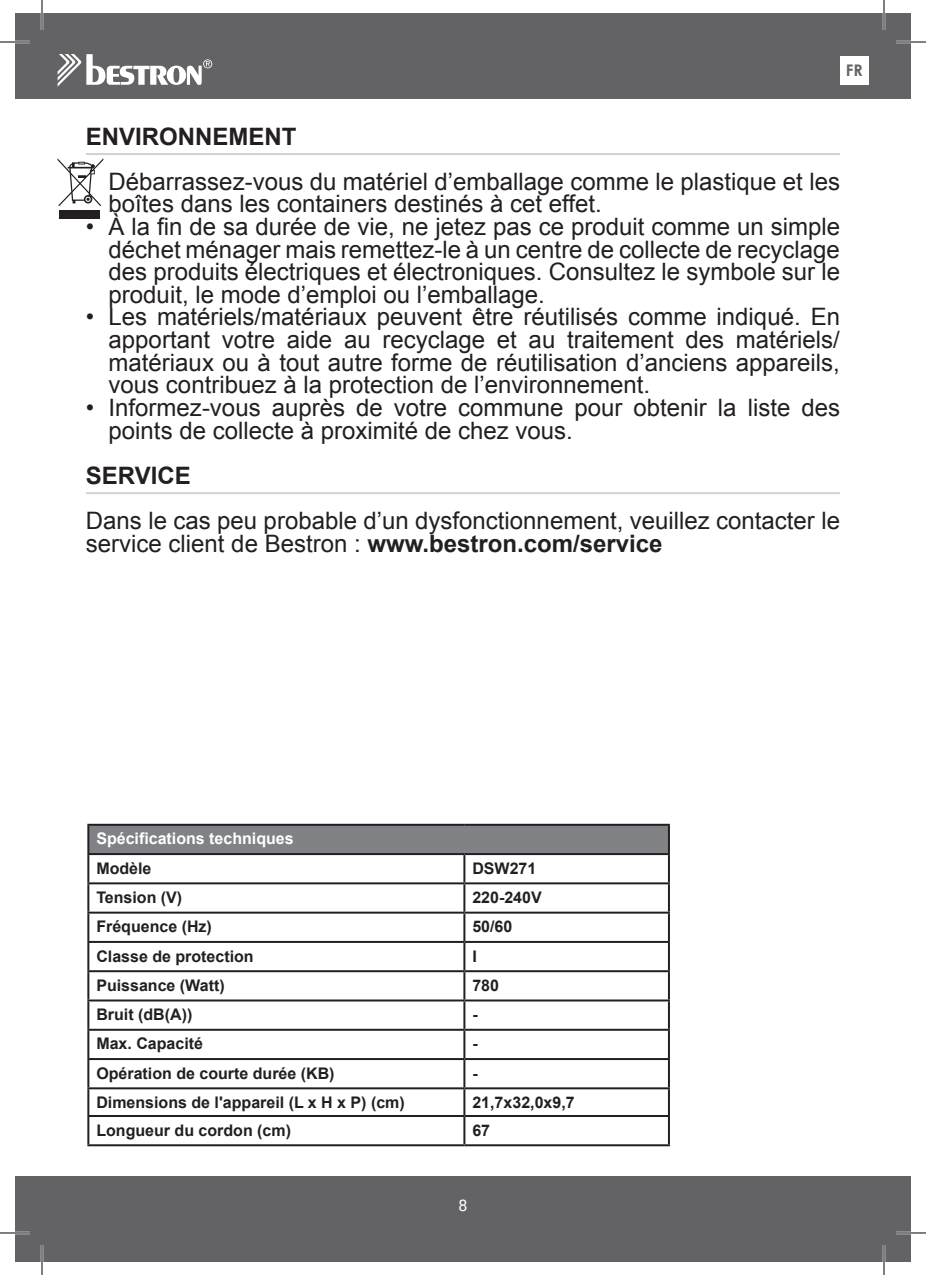
<style>
.page{position:relative;width:926px;height:1275px;background:#fff}
.page>*{position:absolute;margin:0;border:0;box-sizing:border-box;transform-origin:0 0}
.t1{font:24px/22.6px "Arial";color:#231f20}
.t2{font:700 24px "Arial";color:#231f20}
.t3{font:700 16px "Arial";color:#231f20}
.t4{font:700 16px "Arial";color:#fff}
.t5{font:700 16px "Century Gothic";color:#636366}
.t6{font:16px "Roboto";color:#fff}
.s1{font-weight:700}
</style>
<div class="page">
<div style="left:15px;top:14px;width:896px;height:85px;background:#636366"></div>
<div style="left:15px;top:1176px;width:896px;height:85px;background:#636366"></div>
<svg style="left:58px;top:54px;width:154px;height:32px"></svg>
<div style="left:840px;top:56px;width:28px;height:29px;background:#fff"></div>
<hr style="left:86px;top:153px;width:754px;height:2px;background:#d1d2d4">
<hr style="left:86px;top:492px;width:754px;height:2px;background:#d1d2d4">
<div style="left:88px;top:825px;width:581px;height:29px;background:#808285"></div>
<hr style="left:87px;top:824px;width:377px;height:2px;background:#231f20">
<hr style="left:87px;top:826px;width:2px;height:27px;background:#231f20">
<hr style="left:464px;top:824px;width:206px;height:2px;background:#231f20">
<hr style="left:668px;top:826px;width:2px;height:27px;background:#231f20">
<hr style="left:87px;top:853px;width:377px;height:2px;background:#231f20">
<hr style="left:87px;top:855px;width:2px;height:27px;background:#231f20">
<hr style="left:464px;top:853px;width:206px;height:2px;background:#231f20">
<hr style="left:463px;top:855px;width:2px;height:27px;background:#231f20">
<hr style="left:668px;top:855px;width:2px;height:27px;background:#231f20">
<hr style="left:87px;top:882px;width:377px;height:2px;background:#231f20">
<hr style="left:87px;top:884px;width:2px;height:27px;background:#231f20">
<hr style="left:464px;top:882px;width:206px;height:2px;background:#231f20">
<hr style="left:463px;top:884px;width:2px;height:27px;background:#231f20">
<hr style="left:668px;top:884px;width:2px;height:27px;background:#231f20">
<hr style="left:87px;top:911px;width:377px;height:2px;background:#231f20">
<hr style="left:87px;top:913px;width:2px;height:28px;background:#231f20">
<hr style="left:464px;top:911px;width:206px;height:2px;background:#231f20">
<hr style="left:463px;top:913px;width:2px;height:28px;background:#231f20">
<hr style="left:668px;top:913px;width:2px;height:28px;background:#231f20">
<hr style="left:87px;top:941px;width:377px;height:2px;background:#231f20">
<hr style="left:87px;top:943px;width:2px;height:27px;background:#231f20">
<hr style="left:464px;top:941px;width:206px;height:2px;background:#231f20">
<hr style="left:463px;top:943px;width:2px;height:27px;background:#231f20">
<hr style="left:668px;top:943px;width:2px;height:27px;background:#231f20">
<hr style="left:87px;top:970px;width:377px;height:2px;background:#231f20">
<hr style="left:87px;top:972px;width:2px;height:27px;background:#231f20">
<hr style="left:464px;top:970px;width:206px;height:2px;background:#231f20">
<hr style="left:463px;top:972px;width:2px;height:27px;background:#231f20">
<hr style="left:668px;top:972px;width:2px;height:27px;background:#231f20">
<hr style="left:87px;top:999px;width:377px;height:2px;background:#231f20">
<hr style="left:87px;top:1001px;width:2px;height:27px;background:#231f20">
<hr style="left:464px;top:999px;width:206px;height:2px;background:#231f20">
<hr style="left:463px;top:1001px;width:2px;height:27px;background:#231f20">
<hr style="left:668px;top:1001px;width:2px;height:27px;background:#231f20">
<hr style="left:87px;top:1028px;width:377px;height:2px;background:#231f20">
<hr style="left:87px;top:1030px;width:2px;height:28px;background:#231f20">
<hr style="left:464px;top:1028px;width:206px;height:2px;background:#231f20">
<hr style="left:463px;top:1030px;width:2px;height:28px;background:#231f20">
<hr style="left:668px;top:1030px;width:2px;height:28px;background:#231f20">
<hr style="left:87px;top:1058px;width:377px;height:2px;background:#231f20">
<hr style="left:87px;top:1060px;width:2px;height:27px;background:#231f20">
<hr style="left:464px;top:1058px;width:206px;height:2px;background:#231f20">
<hr style="left:463px;top:1060px;width:2px;height:27px;background:#231f20">
<hr style="left:668px;top:1060px;width:2px;height:27px;background:#231f20">
<hr style="left:87px;top:1087px;width:377px;height:2px;background:#231f20">
<hr style="left:87px;top:1089px;width:2px;height:26px;background:#231f20">
<hr style="left:464px;top:1087px;width:206px;height:2px;background:#231f20">
<hr style="left:463px;top:1089px;width:2px;height:26px;background:#231f20">
<hr style="left:668px;top:1089px;width:2px;height:26px;background:#231f20">
<hr style="left:87px;top:1115px;width:377px;height:2px;background:#231f20">
<hr style="left:87px;top:1117px;width:2px;height:27px;background:#231f20">
<hr style="left:464px;top:1115px;width:206px;height:2px;background:#231f20">
<hr style="left:463px;top:1117px;width:2px;height:27px;background:#231f20">
<hr style="left:668px;top:1117px;width:2px;height:27px;background:#231f20">
<hr style="left:87px;top:1144px;width:377px;height:2px;background:#231f20">
<hr style="left:464px;top:1144px;width:206px;height:2px;background:#231f20">
<div style="left:59px;top:210px;width:41px;height:8px;background:#231f20"></div>
<svg style="left:58px;top:158px;width:45px;height:48px"></svg>
<hr style="left:0;top:41px;width:30px;height:2px;background:#fff">
<hr style="left:896px;top:41px;width:30px;height:2px;background:#fff">
<hr style="left:0;top:1231px;width:30px;height:3px;background:#fff">
<hr style="left:896px;top:1231px;width:30px;height:3px;background:#fff">
<hr style="left:41px;top:0;width:2px;height:30px;background:#fff">
<hr style="left:41px;top:1245px;width:2px;height:30px;background:#fff">
<hr style="left:883px;top:0;width:2px;height:30px;background:#fff">
<hr style="left:883px;top:1245px;width:2px;height:30px;background:#fff">
<hr style="left:0;top:42px;width:30px;height:1px;background:#000">
<hr style="left:896px;top:42px;width:30px;height:1px;background:#000">
<hr style="left:0;top:1232px;width:30px;height:1px;background:#000">
<hr style="left:896px;top:1232px;width:30px;height:1px;background:#000">
<hr style="left:42px;top:0;width:1px;height:30px;background:#000">
<hr style="left:42px;top:1245px;width:1px;height:30px;background:#000">
<hr style="left:884px;top:0;width:1px;height:30px;background:#000">
<hr style="left:884px;top:1245px;width:1px;height:30px;background:#000">
<p class="t5" style="left:846px;top:58px;width:18px">FR</p>
<p class="t2" style="left:86px;top:120px;width:212px">ENVIRONNEMENT</p>
<p class="t1" style="left:109px;top:170px;width:733px;text-indent:-23px">• Débarrassez-vous du matériel d’emballage comme le plastique et les boîtes dans les containers destinés à cet effet.</p>
<p class="t1" style="left:109px;top:215px;width:733px;text-align:justify;text-indent:-23px">• À la fin de sa durée de vie, ne jetez pas ce produit comme un simple déchet ménager mais remettez-le à un centre de collecte de recyclage des produits électriques et électroniques. Consultez le symbole sur le produit, le mode d’emploi ou l’emballage.</p>
<p class="t1" style="left:109px;top:306px;width:733px;text-align:justify;text-indent:-23px">• Les matériels/matériaux peuvent être réutilisés comme indiqué. En apportant votre aide au recyclage et au traitement des matériels/ matériaux ou à tout autre forme de réutilisation d’anciens appareils, vous contribuez à la protection de l’environnement.</p>
<p class="t1" style="left:109px;top:396px;width:733px;text-indent:-23px">• Informez-vous auprès de votre commune pour obtenir la liste des points de collecte à proximité de chez vous.</p>
<p class="t2" style="left:86px;top:459px;width:106px">SERVICE</p>
<p class="t1" style="left:86px;top:509px;width:756px">Dans le cas peu probable d’un dysfonctionnement, veuillez contacter le service client de Bestron : <span class="s1">www.bestron.com/service</span></p>
<p class="t4" style="left:96px;top:828px;width:199px">Spécifications techniques</p>
<p class="t3" style="left:96px;top:857px;width:57px">Modèle</p>
<p class="t3" style="left:472px;top:857px;width:66px">DSW271</p>
<p class="t3" style="left:96px;top:886px;width:87px">Tension (V)</p>
<p class="t3" style="left:472px;top:886px;width:71px">220-240V</p>
<p class="t3" style="left:96px;top:916px;width:117px">Fréquence (Hz)</p>
<p class="t3" style="left:472px;top:916px;width:42px">50/60</p>
<p class="t3" style="left:96px;top:945px;width:159px">Classe de protection</p>
<p class="t3" style="left:472px;top:945px;width:6px">I</p>
<p class="t3" style="left:96px;top:974px;width:130px">Puissance (Watt)</p>
<p class="t3" style="left:472px;top:974px;width:28px">780</p>
<p class="t3" style="left:96px;top:1004px;width:97px">Bruit (dB(A))</p>
<p class="t3" style="left:472px;top:1004px;width:7px">-</p>
<p class="t3" style="left:96px;top:1033px;width:108px">Max. Capacité</p>
<p class="t3" style="left:472px;top:1033px;width:7px">-</p>
<p class="t3" style="left:96px;top:1062px;width:240px">Opération de courte durée (KB)</p>
<p class="t3" style="left:472px;top:1062px;width:7px">-</p>
<p class="t3" style="left:96px;top:1091px;width:310px">Dimensions de l'appareil (L x H x P) (cm)</p>
<p class="t3" style="left:472px;top:1091px;width:104px">21,7x32,0x9,7</p>
<p class="t3" style="left:96px;top:1119px;width:196px">Longueur du cordon (cm)</p>
<p class="t3" style="left:472px;top:1119px;width:19px">67</p>
<p class="t6" style="left:458px;top:1193px;width:10px">8</p>
</div>
